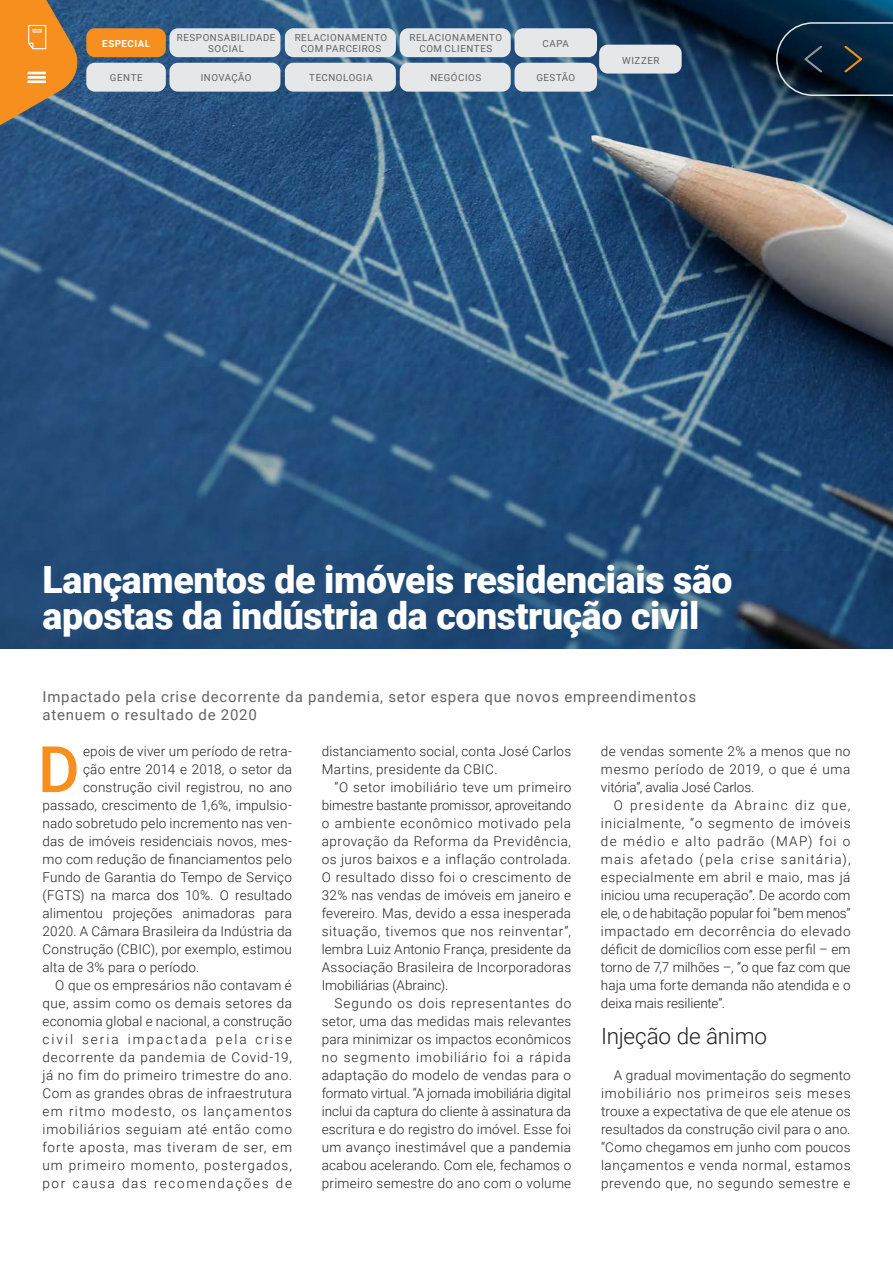
<style>
.page{position:relative;width:893px;height:1263px;background:#fff}
.page>*{position:absolute;margin:0;border:0;box-sizing:border-box;transform-origin:0 0}
.TxT_Corrido_CAPITULA{font:500 64.2px "Roboto";color:#f68f1e}
.t1{font:900 37.5px/36px "Roboto";letter-spacing:-.01em;color:#fff}
.TxT_Corrido{font:300 22.5px "Roboto";letter-spacing:-.01em;color:#231f20}
.t2{font:15px/18px "Roboto";letter-spacing:.05em;color:#636366}
.TxT_Corrido-2{font:300 13.5px/18px "Roboto";letter-spacing:.02em;color:#231f20;text-align:justify}
.TxT_Corrido_CAPITULA-2{font:300 13.5px "Roboto";letter-spacing:.015em;color:#231f20}
.RETRANCA_PARAGRAFO{font:9.75px/10.5px "Roboto";letter-spacing:.055em;color:#636366;text-align:center}
.RETRANCA_PARAGRAFO-2{font:700 9.75px "Roboto";letter-spacing:.055em;color:#fff}
.RETRANCA_PARAGRAFO-3{font:9.75px "Roboto";letter-spacing:.035em;color:#636366}
</style>
<div class="page">
<img style="left:0;top:0;width:893px;height:648px">
<div style="left:86px;top:63px;width:80px;height:29px;background:#e6e7e9;border-radius:9px"></div>
<div style="left:514px;top:28px;width:83px;height:29px;background:#e6e7e9;border-radius:9px"></div>
<div style="left:514px;top:63px;width:83px;height:29px;background:#e6e7e9;border-radius:9px"></div>
<div style="left:599px;top:45px;width:83px;height:29px;background:#e6e7e9;border-radius:9px"></div>
<div style="left:86px;top:28px;width:80px;height:29px;background:#f68f1e;border-radius:9px"></div>
<div style="left:169px;top:28px;width:111px;height:29px;background:#e6e7e9;border-radius:9px"></div>
<div style="left:169px;top:63px;width:111px;height:29px;background:#e6e7e9;border-radius:9px"></div>
<div style="left:285px;top:28px;width:111px;height:29px;background:#e6e7e9;border-radius:9px"></div>
<div style="left:285px;top:63px;width:111px;height:29px;background:#e6e7e9;border-radius:9px"></div>
<div style="left:400px;top:28px;width:111px;height:29px;background:#e6e7e9;border-radius:9px"></div>
<div style="left:400px;top:63px;width:111px;height:29px;background:#e6e7e9;border-radius:9px"></div>
<svg style="left:776px;top:22px;width:117px;height:74px;background:#132a3c"></svg>
<svg style="left:0;top:0;width:82px;height:180px;background:#8e7455"></svg>
<hr style="left:28px;top:76px;width:18px;height:3px;background:#fff">
<hr style="left:28px;top:80px;width:18px;height:3px;background:#fff">
<p class="RETRANCA_PARAGRAFO-2" style="left:102px;top:36px;width:49px">ESPECIAL</p>
<p class="RETRANCA_PARAGRAFO" style="left:177px;top:32px;width:100px">RESPONSABILIDADE<br>SOCIAL</p>
<p class="RETRANCA_PARAGRAFO" style="left:295px;top:32px;width:94px">RELACIONAMENTO<br>COM PARCEIROS</p>
<p class="RETRANCA_PARAGRAFO" style="left:409px;top:32px;width:94px">RELACIONAMENTO</p>
<p class="RETRANCA_PARAGRAFO" style="left:419px;top:43px;width:74px">COM CLIENTES</p>
<p class="RETRANCA_PARAGRAFO" style="left:543px;top:38px;width:28px">CAPA</p>
<p class="RETRANCA_PARAGRAFO" style="left:110px;top:72px;width:34px">GENTE</p>
<p class="RETRANCA_PARAGRAFO-3" style="left:201px;top:70px;width:52px">INOVAÇÃO</p>
<p class="RETRANCA_PARAGRAFO" style="left:309px;top:72px;width:65px">TECNOLOGIA</p>
<p class="RETRANCA_PARAGRAFO" style="left:430px;top:72px;width:52px">NEGÓCIOS</p>
<p class="RETRANCA_PARAGRAFO" style="left:536px;top:72px;width:40px">GESTÃO</p>
<p class="RETRANCA_PARAGRAFO" style="left:622px;top:55px;width:39px">WIZZER</p>
<p class="t1" style="left:43px;top:560px;width:692px">Lançamentos de imóveis residenciais são apostas da indústria da construção civil</p>
<p class="t2" style="left:43px;top:687px;width:655px">Impactado pela crise decorrente da pandemia, setor espera que novos empreendimentos atenuem o resultado de 2020</p>
<p class="TxT_Corrido_CAPITULA" style="left:38px;top:724px;width:43px">D</p>
<p class="TxT_Corrido_CAPITULA-2" style="left:83px;top:742px;width:210px">epois de viver um período de retra-</p>
<p class="TxT_Corrido_CAPITULA-2" style="left:83px;top:760px;width:210px">ção entre 2014 e 2018, o setor da</p>
<p class="TxT_Corrido_CAPITULA-2" style="left:83px;top:778px;width:210px">construção civil registrou, no ano</p>
<p class="TxT_Corrido_CAPITULA-2" style="left:43px;top:796px;width:251px">passado, crescimento de 1,6%, impulsio-</p>
<p class="TxT_Corrido_CAPITULA-2" style="left:43px;top:814px;width:251px">nado sobretudo pelo incremento nas ven-</p>
<p class="TxT_Corrido_CAPITULA-2" style="left:43px;top:832px;width:251px">das de imóveis residenciais novos, mes-</p>
<p class="TxT_Corrido_CAPITULA-2" style="left:43px;top:850px;width:251px">mo com redução de financiamentos pelo</p>
<p class="TxT_Corrido_CAPITULA-2" style="left:43px;top:868px;width:251px">Fundo de Garantia do Tempo de Serviço</p>
<p class="TxT_Corrido_CAPITULA-2" style="left:43px;top:886px;width:251px">(FGTS) na marca dos 10%. O resultado</p>
<p class="TxT_Corrido_CAPITULA-2" style="left:43px;top:904px;width:251px">alimentou projeções animadoras para</p>
<p class="TxT_Corrido_CAPITULA-2" style="left:43px;top:922px;width:251px">2020. A Câmara Brasileira da Indústria da</p>
<p class="TxT_Corrido_CAPITULA-2" style="left:43px;top:940px;width:251px">Construção (CBIC), por exemplo, estimou</p>
<p class="TxT_Corrido_CAPITULA-2" style="left:43px;top:958px;width:158px">alta de 3% para o período.</p>
<p class="TxT_Corrido-2" style="left:43px;top:976px;width:251px;text-indent:13px">O que os empresários não contavam é que, assim como os demais setores da economia global e nacional, a construção civil seria impactada pela crise decorrente da pandemia de Covid-19, já no fim do primeiro trimestre do ano.<br>Com as grandes obras de infraestrutura em ritmo modesto, os lançamentos imobiliários seguiam até então como forte aposta, mas tiveram de ser, em um primeiro momento, postergados, por causa das recomendações de</p>
<p class="TxT_Corrido-2" style="left:322px;top:742px;width:251px">distanciamento social, conta José Carlos<br>Martins, presidente da CBIC.</p>
<p class="TxT_Corrido-2" style="left:322px;top:778px;width:251px;text-indent:13px">“O setor imobiliário teve um primeiro bimestre bastante promissor, aproveitando o ambiente econômico motivado pela aprovação da Reforma da Previdência, os juros baixos e a inflação controlada.<br>O resultado disso foi o crescimento de 32% nas vendas de imóveis em janeiro e fevereiro. Mas, devido a essa inesperada situação, tivemos que nos reinventar”, lembra Luiz Antonio França, presidente da Associação Brasileira de Incorporadoras Imobiliárias (Abrainc).</p>
<p class="TxT_Corrido-2" style="left:322px;top:994px;width:251px;text-indent:13px">Segundo os dois representantes do setor, uma das medidas mais relevantes para minimizar os impactos econômicos no segmento imobiliário foi a rápida adaptação do modelo de vendas para o formato virtual. “A jornada imobiliária digital inclui da captura do cliente à assinatura da escritura e do registro do imóvel. Esse foi um avanço inestimável que a pandemia acabou acelerando. Com ele, fechamos o primeiro semestre do ano com o volume</p>
<p class="TxT_Corrido-2" style="left:601px;top:741px;width:251px">de vendas somente 2% a menos que no mesmo período de 2019, o que é uma vitória”, avalia José Carlos.</p>
<p class="TxT_Corrido-2" style="left:601px;top:795px;width:251px;text-indent:13px">O presidente da Abrainc diz que, inicialmente, “o segmento de imóveis de médio e alto padrão (MAP) foi o mais afetado (pela crise sanitária), especialmente em abril e maio, mas já iniciou uma recuperação”. De acordo com ele, o de habitação popular foi “bem menos” impactado em decorrência do elevado déficit de domicílios com esse perfil – em torno de 7,7 milhões –, “o que faz com que haja uma forte demanda não atendida e o deixa mais resiliente”.</p>
<p class="TxT_Corrido" style="left:601px;top:1020px;width:168px">Injeção de ânimo</p>
<p class="TxT_Corrido-2" style="left:601px;top:1066px;width:251px;text-indent:13px">A gradual movimentação do segmento imobiliário nos primeiros seis meses trouxe a expectativa de que ele atenue os resultados da construção civil para o ano. “Como chegamos em junho com poucos lançamentos e venda normal, estamos prevendo que, no segundo semestre e</p>
</div>
